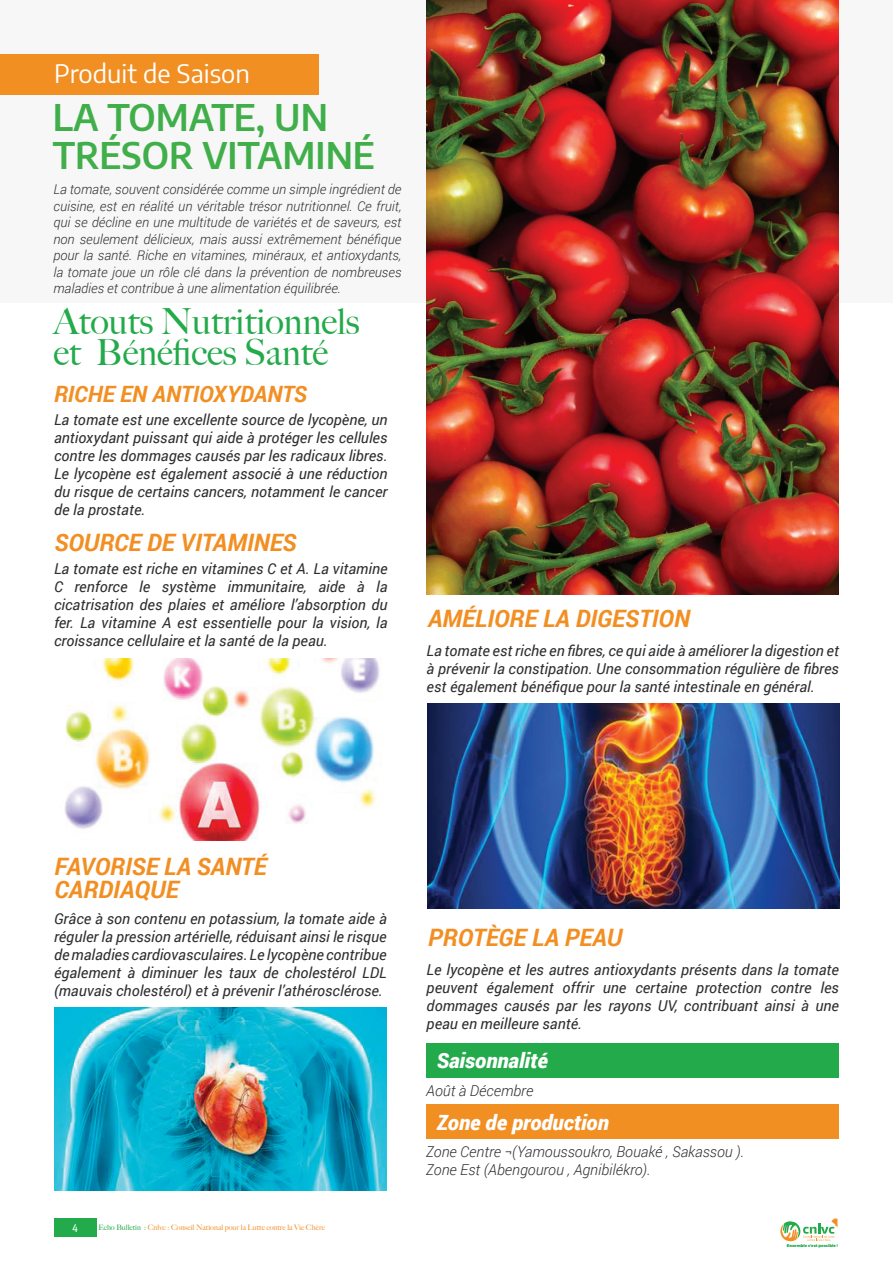
<style>
.page{position:relative;width:893px;height:1263px;background:#fff}
.page>*{position:absolute;margin:0;border:0;box-sizing:border-box;transform-origin:0 0}
.t1{font:500 36px/31.5px "Big Caslon";color:#23aa4a}
.t2{font:600 36px/37.5px "Encode Sans";color:#40ae49}
.t3{font:25.5px "Encode Sans";color:#fff}
.t4{font:italic 700 24px/22.5px "Roboto";color:#f28f23}
.t5{font:italic 700 22.5px "Roboto";color:#f28f23}
.t6{font:italic 900 21px "Roboto";color:#fff}
.t7{font:italic 15px/18px "Roboto";color:#312e32;text-align:justify}
.t8{font:italic 300 15px/18px "Roboto";color:#312e32}
.t9{font:italic 300 13.5px/16.5px "Roboto";color:#312e32;text-align:justify}
.t10{font:500 10.5px "Encode Sans Compressed";color:#fff}
.t11{font:500 7.5px "Big Caslon";color:#f28f23}
.t12{font:900 3.9px "Montserrat";color:#23aa4a}
.s1{color:#23aa4a}
</style>
<div class="page">
<div style="left:54px;top:1218px;width:42px;height:19px;background:#23aa4a"></div>
<svg style="left:780px;top:1218px;width:57px;height:24px"></svg>
<div style="left:426px;top:1043px;width:413px;height:34px;background:#23aa4a"></div>
<div style="left:426px;top:1104px;width:413px;height:35px;background:#f28f23"></div>
<div style="left:0;top:0;width:893px;height:302px;background:#f7f7f8"></div>
<div style="left:0;top:54px;width:319px;height:40px;background:#f28f23"></div>
<img style="left:427px;top:0;width:412px;height:594px">
<img style="left:427px;top:703px;width:412px;height:206px">
<img style="left:64px;top:658px;width:316px;height:183px">
<img style="left:55px;top:1008px;width:332px;height:182px">
<h2 class="t3" style="left:54px;top:56px;width:197px">Produit de Saison</h2>
<h1 class="t2" style="left:53px;top:97px;width:324px">LA TOMATE, UN<br>TRÉSOR VITAMINÉ</h1>
<p class="t9" style="left:53px;top:181px;width:350px">La tomate, souvent considérée comme un simple ingrédient de cuisine, est en réalité un véritable trésor nutritionnel. Ce fruit, qui se décline en une multitude de variétés et de saveurs, est non seulement délicieux, mais aussi extrêmement bénéfique pour la santé. Riche en vitamines, minéraux, et antioxydants, la tomate joue un rôle clé dans la prévention de nombreuses maladies et contribue à une alimentation équilibrée.</p>
<h1 class="t1" style="left:54px;top:304px;width:308px">Atouts Nutritionnels et Bénéfices Santé</h1>
<h3 class="t5" style="left:54px;top:378px;width:254px">RICHE EN ANTIOXYDANTS</h3>
<p class="t7" style="left:54px;top:410px;width:335px">La tomate est une excellente source de lycopène, un antioxydant puissant qui aide à protéger les cellules contre les dommages causés par les radicaux libres.<br>Le lycopène est également associé à une réduction du risque de certains cancers, notamment le cancer de la prostate.</p>
<h3 class="t4" style="left:55px;top:530px;width:243px">SOURCE DE VITAMINES</h3>
<p class="t7" style="left:54px;top:559px;width:335px">La tomate est riche en vitamines C et A. La vitamine C renforce le système immunitaire, aide à la cicatrisation des plaies et améliore l’absorption du fer. La vitamine A est essentielle pour la vision, la croissance cellulaire et la santé de la peau.</p>
<h3 class="t4" style="left:428px;top:606px;width:263px">AMÉLIORE LA DIGESTION</h3>
<p class="t7" style="left:427px;top:641px;width:414px">La tomate est riche en fibres, ce qui aide à améliorer la digestion et à prévenir la constipation. Une consommation régulière de fibres est également bénéfique pour la santé intestinale en général.</p>
<h3 class="t4" style="left:55px;top:854px;width:214px">FAVORISE LA SANTÉ<br>CARDIAQUE</h3>
<p class="t7" style="left:54px;top:909px;width:334px">Grâce à son contenu en potassium, la tomate aide à réguler la pression artérielle, réduisant ainsi le risque de maladies cardiovasculaires. Le lycopène contribue également à diminuer les taux de cholestérol LDL (mauvais cholestérol) et à prévenir l’athérosclérose.</p>
<p class="t10" style="left:72px;top:1221px;width:7px">4</p>
<p class="t11" style="left:98px;top:1221px;width:228px"><span class="s1">Echo Bulletin :</span> Cnlvc : Conseil National pour la Lutte contre la Vie Chère</p>
<h3 class="t4" style="left:428px;top:925px;width:196px">PROTÈGE LA PEAU</h3>
<p class="t7" style="left:427px;top:960px;width:414px">Le lycopène et les autres antioxydants présents dans la tomate peuvent également offrir une certaine protection contre les dommages causés par les rayons UV, contribuant ainsi à une peau en meilleure santé.</p>
<h3 class="t6" style="left:437px;top:1045px;width:112px">Saisonnalité</h3>
<p class="t8" style="left:426px;top:1081px;width:108px">Août à Décembre</p>
<h3 class="t6" style="left:437px;top:1107px;width:173px">Zone de production</h3>
<p class="t8" style="left:426px;top:1142px;width:319px">Zone Centre ¬(Yamoussoukro, Bouaké , Sakassou ).<br>Zone Est (Abengourou , Agnibilékro).</p>
<p class="t12" style="left:787px;top:1243px;width:53px">Ensemble c’est possible !</p>
</div>
